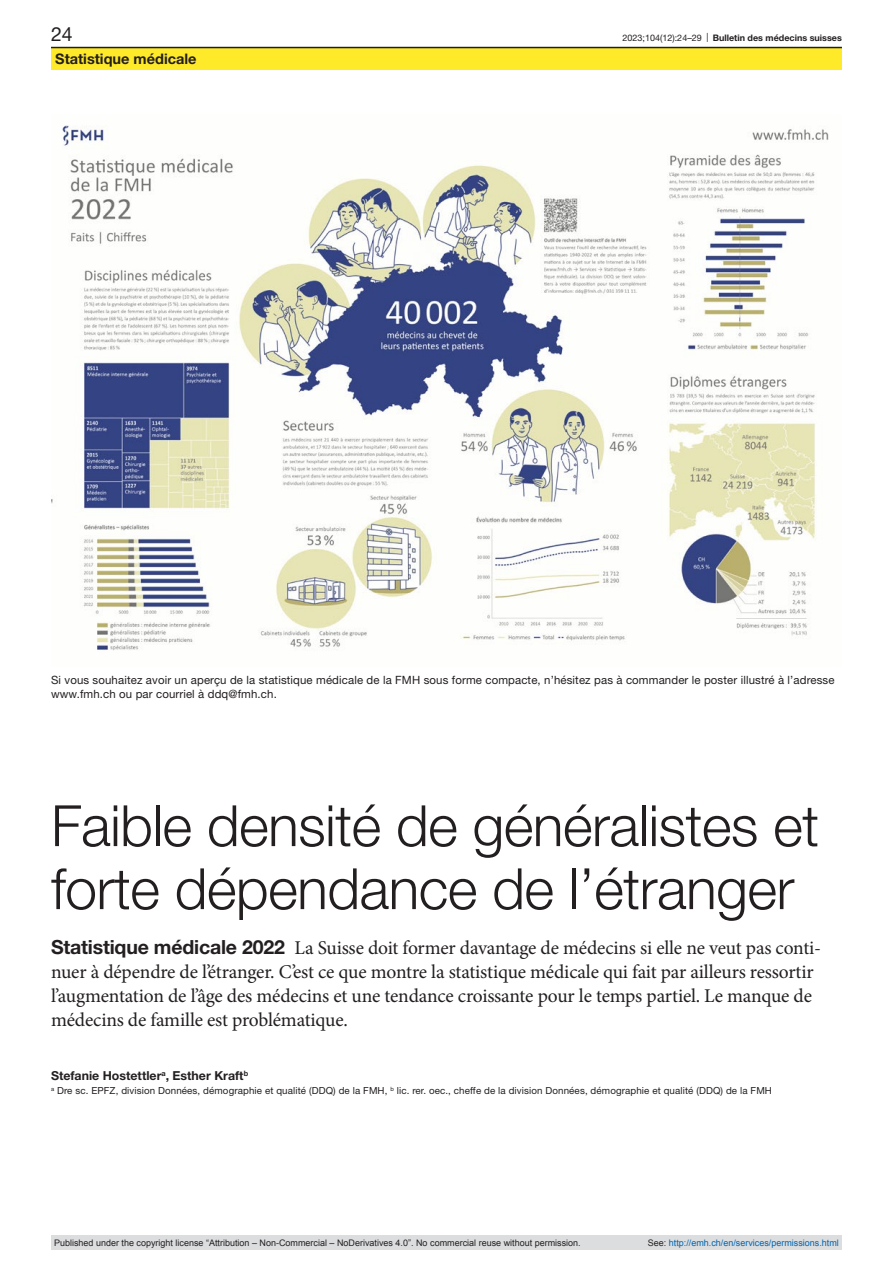
<style>
.page{position:relative;width:893px;height:1263px;background:#fff}
.page>*{position:absolute;margin:0;border:0;box-sizing:border-box;transform-origin:0 0}
.article-title-L38{font:300 57px/63px "Helvetica Neue LT Pro";letter-spacing:-.01em;color:#231f20}
.lead{font:19.5px/24px "Minion Pro";letter-spacing:-.01em;color:#231f20}
.t1{font:19.5px "Helvetica Neue LT Pro";color:#231f20}
.t2{font:700 14.55px "Helvetica Neue LT Pro";color:#231f20}
.authors{font:700 12.3px "Helvetica Neue LT Pro";color:#231f20}
.figure-caption{font:11.4px/14.2px "Helvetica Neue LT Pro";letter-spacing:.01em;color:#231f20}
.affiliations{font:9.75px "Helvetica Neue LT Pro";letter-spacing:.01em;color:#231f20}
.t3{font:9px "Arial";color:#231f20}
.t4{font:9px "Arial";color:#0066b3}
.t5{font:700 9px "Helvetica Neue LT Pro";color:#231f20}
.s1{font-weight:400}
.s2{font-family:"Helvetica Neue LT Pro";font-weight:700}
.s3{color:#231f20}
</style>
<div class="page">
<img style="left:51px;top:125px;width:778px;height:526px">
<div style="left:51px;top:47px;width:791px;height:23px;background:#ffea2a"></div>
<hr style="left:51px;top:47px;width:791px;height:1px;background:#231f20">
<div style="left:51px;top:1235px;width:791px;height:15px;background:#dcdddf"></div>
<p class="t1" style="left:51px;top:22px;width:23px">24</p>
<p class="t5" style="left:623px;top:32px;width:221px"><span class="s1">2023;104(12):24–29 |</span> Bulletin des médecins suisses</p>
<p class="t2" style="left:55px;top:49px;width:143px">Statistique médicale</p>
<p class="figure-caption" style="left:51px;top:673px;width:785px">Si vous souhaitez avoir un aperçu de la statistique médicale de la FMH sous forme compacte, n’hésitez pas à commander le poster illustré à l’adresse www.fmh.ch ou par courriel à ddq@fmh.ch.</p>
<p class="article-title-L38" style="left:51px;top:793px;width:770px">Faible densité de généralistes et forte dépendance de l’étranger</p>
<p class="lead" style="left:51px;top:935px;width:772px"><span class="s2">Statistique médicale 2022</span> La Suisse doit former davantage de médecins si elle ne veut pas conti&shy;nuer à dépendre de l’étranger. C’est ce que montre la statistique médicale qui fait par ailleurs ressortir l’augmentation de l’âge des médecins et une tendance croissante pour le temps partiel. Le manque de médecins de famille est problématique.</p>
<p class="authors" style="left:51px;top:1068px;width:199px">Stefanie Hostettler<sup>a</sup>, Esther Kraft<sup>b</sup></p>
<p class="affiliations" style="left:51px;top:1084px;width:722px"><sup>a</sup> Dre sc. EPFZ, division Données, démographie et qualité (DDQ) de la FMH, <sup>b</sup> lic. rer. oec., cheffe de la division Données, démographie et qualité (DDQ) de la FMH</p>
<p class="t3" style="left:54px;top:1237px;width:528px">Published under the copyright license “Attribution – Non-Commercial – NoDerivatives 4.0”. No commercial reuse without permission.</p>
<p class="t4" style="left:648px;top:1237px;width:193px"><span class="s3">See:</span> http://emh.ch/en/services/permissions.html</p>
</div>
